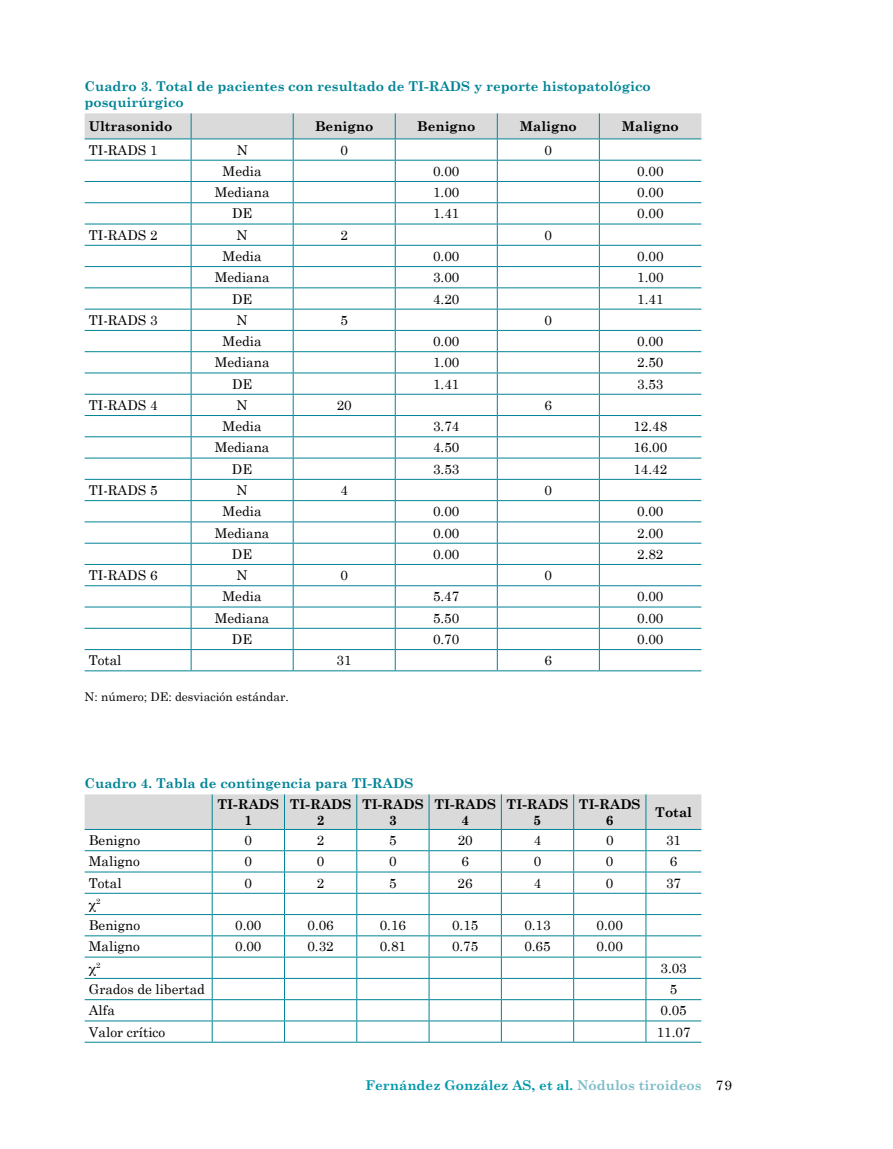
<style>
.page{position:relative;width:893px;height:1149px;background:#fff}
.page>*{position:absolute;margin:0;border:0;box-sizing:border-box;transform-origin:0 0}
.t1{font:13.5px "Century Schoolbook";color:#000}
.t2{font:700 13.5px/16.5px "Century Schoolbook";color:#008496}
.t3{font:700 13.5px/16.5px "Century Schoolbook";color:#000;text-align:center}
.t4{font:700 13.5px "Century Schoolbook";color:#0098aa}
.t5{font:12px "Century Schoolbook";color:#000}
.t6{font:7.8px "Century Schoolbook";color:#000}
.s1{color:#7dbdc9}
</style>
<div class="page">
<svg style="left:85px;top:113px;width:616px;height:557px"></svg>
<hr style="left:85px;top:670px;width:106px;height:1px;background:#008496">
<hr style="left:191px;top:670px;width:102px;height:1px;background:#008496">
<hr style="left:293px;top:670px;width:102px;height:1px;background:#008496">
<hr style="left:395px;top:670px;width:102px;height:1px;background:#008496">
<hr style="left:497px;top:670px;width:102px;height:1px;background:#008496">
<hr style="left:599px;top:670px;width:102px;height:1px;background:#008496">
<hr style="left:85px;top:1041px;width:127px;height:1px;background:#008496">
<hr style="left:212px;top:1041px;width:72px;height:1px;background:#008496">
<hr style="left:284px;top:1041px;width:73px;height:1px;background:#008496">
<hr style="left:357px;top:1041px;width:72px;height:1px;background:#008496">
<hr style="left:429px;top:1041px;width:72px;height:1px;background:#008496">
<hr style="left:501px;top:1041px;width:73px;height:1px;background:#008496">
<hr style="left:574px;top:1041px;width:72px;height:1px;background:#008496">
<hr style="left:646px;top:1041px;width:55px;height:1px;background:#008496">
<svg style="left:85px;top:794px;width:616px;height:247px"></svg>
<p class="t2" style="left:85px;top:78px;width:568px">Cuadro 3. Total de pacientes con resultado de TI-RADS y reporte histopatológico posquirúrgico</p>
<p class="t3" style="left:89px;top:118px;width:85px">Ultrasonido</p>
<p class="t3" style="left:315px;top:118px;width:60px">Benigno</p>
<p class="t3" style="left:417px;top:118px;width:60px">Benigno</p>
<p class="t3" style="left:520px;top:118px;width:58px">Maligno</p>
<p class="t3" style="left:622px;top:118px;width:58px">Maligno</p>
<p class="t1" style="left:89px;top:141px;width:70px">TI-RADS 1</p>
<p class="t1" style="left:237px;top:141px;width:13px">N</p>
<p class="t1" style="left:340px;top:141px;width:9px">0</p>
<p class="t1" style="left:545px;top:141px;width:9px">0</p>
<p class="t1" style="left:223px;top:162px;width:41px">Media</p>
<p class="t1" style="left:433px;top:162px;width:28px">0.00</p>
<p class="t1" style="left:637px;top:162px;width:28px">0.00</p>
<p class="t1" style="left:215px;top:184px;width:56px">Mediana</p>
<p class="t1" style="left:433px;top:184px;width:28px">1.00</p>
<p class="t1" style="left:637px;top:184px;width:28px">0.00</p>
<p class="t1" style="left:232px;top:205px;width:22px">DE</p>
<p class="t1" style="left:433px;top:205px;width:28px">1.41</p>
<p class="t1" style="left:637px;top:205px;width:28px">0.00</p>
<p class="t1" style="left:89px;top:226px;width:70px">TI-RADS 2</p>
<p class="t1" style="left:237px;top:226px;width:13px">N</p>
<p class="t1" style="left:340px;top:226px;width:9px">2</p>
<p class="t1" style="left:545px;top:226px;width:9px">0</p>
<p class="t1" style="left:223px;top:247px;width:41px">Media</p>
<p class="t1" style="left:433px;top:247px;width:28px">0.00</p>
<p class="t1" style="left:637px;top:247px;width:28px">0.00</p>
<p class="t1" style="left:215px;top:269px;width:56px">Mediana</p>
<p class="t1" style="left:433px;top:269px;width:28px">3.00</p>
<p class="t1" style="left:637px;top:269px;width:28px">1.00</p>
<p class="t1" style="left:232px;top:290px;width:22px">DE</p>
<p class="t1" style="left:433px;top:290px;width:28px">4.20</p>
<p class="t1" style="left:637px;top:290px;width:28px">1.41</p>
<p class="t1" style="left:89px;top:311px;width:70px">TI-RADS 3</p>
<p class="t1" style="left:237px;top:311px;width:13px">N</p>
<p class="t1" style="left:340px;top:311px;width:9px">5</p>
<p class="t1" style="left:544px;top:311px;width:9px">0</p>
<p class="t1" style="left:223px;top:332px;width:41px">Media</p>
<p class="t1" style="left:433px;top:332px;width:28px">0.00</p>
<p class="t1" style="left:637px;top:332px;width:28px">0.00</p>
<p class="t1" style="left:215px;top:354px;width:56px">Mediana</p>
<p class="t1" style="left:433px;top:354px;width:28px">1.00</p>
<p class="t1" style="left:637px;top:354px;width:28px">2.50</p>
<p class="t1" style="left:232px;top:375px;width:22px">DE</p>
<p class="t1" style="left:433px;top:375px;width:28px">1.41</p>
<p class="t1" style="left:637px;top:375px;width:28px">3.53</p>
<p class="t1" style="left:89px;top:396px;width:70px">TI-RADS 4</p>
<p class="t1" style="left:237px;top:396px;width:13px">N</p>
<p class="t1" style="left:337px;top:396px;width:17px">20</p>
<p class="t1" style="left:544px;top:396px;width:9px">6</p>
<p class="t1" style="left:223px;top:418px;width:41px">Media</p>
<p class="t1" style="left:433px;top:418px;width:28px">3.74</p>
<p class="t1" style="left:633px;top:418px;width:35px">12.48</p>
<p class="t1" style="left:215px;top:439px;width:56px">Mediana</p>
<p class="t1" style="left:433px;top:439px;width:28px">4.50</p>
<p class="t1" style="left:633px;top:439px;width:35px">16.00</p>
<p class="t1" style="left:232px;top:460px;width:22px">DE</p>
<p class="t1" style="left:433px;top:460px;width:28px">3.53</p>
<p class="t1" style="left:633px;top:460px;width:35px">14.42</p>
<p class="t1" style="left:89px;top:481px;width:70px">TI-RADS 5</p>
<p class="t1" style="left:237px;top:481px;width:13px">N</p>
<p class="t1" style="left:340px;top:481px;width:9px">4</p>
<p class="t1" style="left:544px;top:481px;width:9px">0</p>
<p class="t1" style="left:223px;top:503px;width:41px">Media</p>
<p class="t1" style="left:433px;top:503px;width:28px">0.00</p>
<p class="t1" style="left:637px;top:503px;width:28px">0.00</p>
<p class="t1" style="left:215px;top:524px;width:56px">Mediana</p>
<p class="t1" style="left:433px;top:524px;width:28px">0.00</p>
<p class="t1" style="left:637px;top:524px;width:28px">2.00</p>
<p class="t1" style="left:232px;top:545px;width:22px">DE</p>
<p class="t1" style="left:433px;top:545px;width:28px">0.00</p>
<p class="t1" style="left:637px;top:545px;width:28px">2.82</p>
<p class="t1" style="left:89px;top:566px;width:70px">TI-RADS 6</p>
<p class="t1" style="left:237px;top:566px;width:13px">N</p>
<p class="t1" style="left:340px;top:566px;width:9px">0</p>
<p class="t1" style="left:544px;top:566px;width:9px">0</p>
<p class="t1" style="left:223px;top:588px;width:41px">Media</p>
<p class="t1" style="left:433px;top:588px;width:28px">5.47</p>
<p class="t1" style="left:637px;top:588px;width:28px">0.00</p>
<p class="t1" style="left:215px;top:609px;width:56px">Mediana</p>
<p class="t1" style="left:433px;top:609px;width:28px">5.50</p>
<p class="t1" style="left:637px;top:609px;width:28px">0.00</p>
<p class="t1" style="left:232px;top:630px;width:22px">DE</p>
<p class="t1" style="left:433px;top:630px;width:28px">0.70</p>
<p class="t1" style="left:637px;top:630px;width:28px">0.00</p>
<p class="t1" style="left:89px;top:651px;width:34px">Total</p>
<p class="t1" style="left:337px;top:651px;width:17px">31</p>
<p class="t1" style="left:544px;top:651px;width:9px">6</p>
<p class="t5" style="left:85px;top:689px;width:206px">N: número; DE: desviación estándar.</p>
<p class="t2" style="left:85px;top:775px;width:330px">Cuadro 4. Tabla de contingencia para TI-RADS</p>
<p class="t3" style="left:217px;top:795px;width:63px">TI-RADS<br>1</p>
<p class="t3" style="left:290px;top:795px;width:63px">TI-RADS<br>2</p>
<p class="t3" style="left:362px;top:795px;width:63px">TI-RADS<br>3</p>
<p class="t3" style="left:434px;top:795px;width:63px">TI-RADS<br>4</p>
<p class="t3" style="left:507px;top:795px;width:63px">TI-RADS<br>5</p>
<p class="t3" style="left:579px;top:795px;width:63px">TI-RADS<br>6</p>
<p class="t3" style="left:655px;top:803px;width:38px">Total</p>
<p class="t1" style="left:89px;top:831px;width:53px">Benigno</p>
<p class="t1" style="left:245px;top:831px;width:9px">0</p>
<p class="t1" style="left:317px;top:831px;width:9px">2</p>
<p class="t1" style="left:389px;top:831px;width:9px">5</p>
<p class="t1" style="left:458px;top:831px;width:17px">20</p>
<p class="t1" style="left:534px;top:831px;width:9px">4</p>
<p class="t1" style="left:606px;top:831px;width:9px">0</p>
<p class="t1" style="left:666px;top:831px;width:17px">31</p>
<p class="t1" style="left:89px;top:852px;width:53px">Maligno</p>
<p class="t1" style="left:245px;top:852px;width:9px">0</p>
<p class="t1" style="left:317px;top:852px;width:9px">0</p>
<p class="t1" style="left:389px;top:852px;width:9px">0</p>
<p class="t1" style="left:461px;top:852px;width:9px">6</p>
<p class="t1" style="left:534px;top:852px;width:9px">0</p>
<p class="t1" style="left:606px;top:852px;width:9px">0</p>
<p class="t1" style="left:670px;top:852px;width:9px">6</p>
<p class="t1" style="left:89px;top:874px;width:34px">Total</p>
<p class="t1" style="left:245px;top:874px;width:9px">0</p>
<p class="t1" style="left:317px;top:874px;width:9px">2</p>
<p class="t1" style="left:389px;top:874px;width:9px">5</p>
<p class="t1" style="left:458px;top:874px;width:17px">26</p>
<p class="t1" style="left:534px;top:874px;width:9px">4</p>
<p class="t1" style="left:606px;top:874px;width:9px">0</p>
<p class="t1" style="left:666px;top:874px;width:17px">37</p>
<p class="t6" style="left:96px;top:896px;width:6px">2</p>
<p class="t1" style="left:89px;top:916px;width:53px">Benigno</p>
<p class="t1" style="left:235px;top:916px;width:28px">0.00</p>
<p class="t1" style="left:307px;top:916px;width:28px">0.06</p>
<p class="t1" style="left:380px;top:916px;width:28px">0.16</p>
<p class="t1" style="left:452px;top:916px;width:28px">0.15</p>
<p class="t1" style="left:524px;top:916px;width:28px">0.13</p>
<p class="t1" style="left:597px;top:916px;width:28px">0.00</p>
<p class="t1" style="left:89px;top:937px;width:53px">Maligno</p>
<p class="t1" style="left:235px;top:937px;width:28px">0.00</p>
<p class="t1" style="left:307px;top:937px;width:28px">0.32</p>
<p class="t1" style="left:380px;top:937px;width:28px">0.81</p>
<p class="t1" style="left:452px;top:937px;width:28px">0.75</p>
<p class="t1" style="left:524px;top:937px;width:28px">0.65</p>
<p class="t1" style="left:597px;top:937px;width:28px">0.00</p>
<p class="t6" style="left:96px;top:960px;width:6px">2</p>
<p class="t1" style="left:660px;top:959px;width:28px">3.03</p>
<p class="t1" style="left:89px;top:980px;width:118px">Grados de libertad</p>
<p class="t1" style="left:670px;top:980px;width:9px">5</p>
<p class="t1" style="left:89px;top:1001px;width:28px">Alfa</p>
<p class="t1" style="left:660px;top:1001px;width:28px">0.05</p>
<p class="t1" style="left:89px;top:1022px;width:78px">Valor crítico</p>
<p class="t1" style="left:657px;top:1022px;width:35px">11.07</p>
<p class="t4" style="left:365px;top:1076px;width:338px">Fernández González AS, et al. <span class="s1">Nódulos tiroideos</span></p>
<p class="t1" style="left:716px;top:1076px;width:18px">79</p>
</div>
